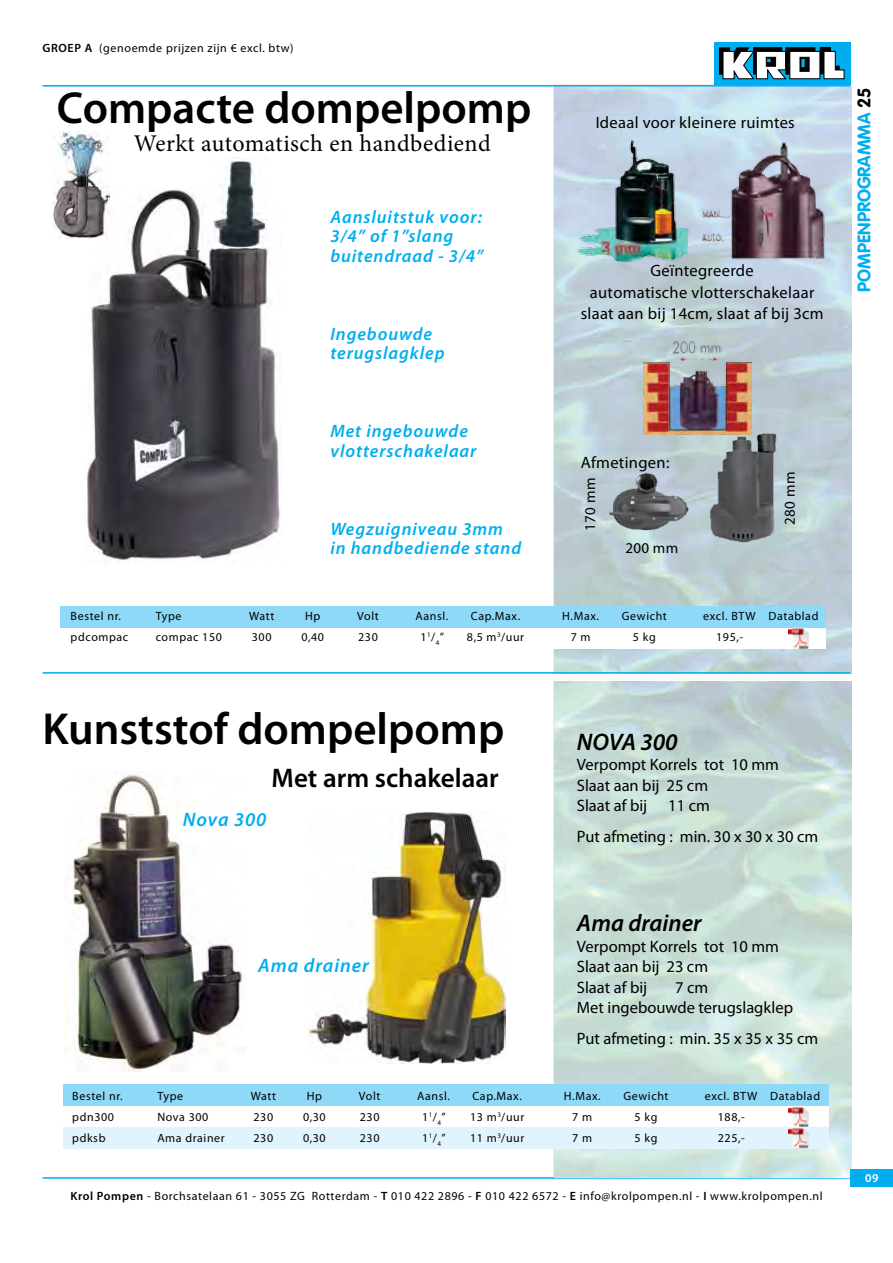
<style>
.page{position:relative;width:893px;height:1263px;background:#fff}
.page>*{position:absolute;margin:0;border:0;box-sizing:border-box;transform-origin:0 0}
.Koppen{font:600 45px "Myriad Pro";color:#000}
.Koppen-2{font:600 27px "Myriad Pro";color:#000}
.Koppen-3{font:24px "Minion Pro";letter-spacing:.015em;color:#000}
.kolom_heading{font:italic 600 24px "Myriad Pro";color:#000}
.onderschriften{font:italic 600 19.5px "Myriad Pro";letter-spacing:.05em;color:#00aeef}
.onderschriften-2{font:italic 600 18px "Myriad Pro";letter-spacing:.05em;color:#00aeef}
.t1{font:700 18px "VAG Rounded Std";color:#00aeef}
.kolom_heading-2{font:16.5px "Myriad Pro";color:#000}
.body{font:16.5px "Myriad Pro";letter-spacing:.02em;color:#000}
.body-2{font:15px "Myriad Pro";letter-spacing:.02em;color:#000}
.balken_onderin{font:12px "Myriad Pro";letter-spacing:.05em;color:#000}
.t2{font:600 12px "Myriad Pro";color:#fff}
.s1{font-weight:600}
.s2{color:#000}
</style>
<div class="page">
<hr style="left:43px;top:1177px;width:807px;height:2px;background:#00aeef">
<img style="left:554px;top:86px;width:297px;height:1091px">
<div style="left:64px;top:1127px;width:765px;height:21px;background:#e1f4fd"></div>
<div style="left:714px;top:43px;width:136px;height:42px;background:#00aeef"></div>
<svg style="left:719px;top:47px;width:126px;height:32px"></svg>
<div style="left:61px;top:627px;width:765px;height:21px;background:#fff"></div>
<div style="left:61px;top:606px;width:765px;height:21px;background:#8ed8f8"></div>
<img style="left:701px;top:139px;width:129px;height:124px">
<img style="left:574px;top:137px;width:118px;height:127px">
<img style="left:85px;top:188px;width:196px;height:374px">
<img style="left:214px;top:157px;width:53px;height:90px">
<img style="left:583px;top:409px;width:239px;height:133px">
<hr style="left:43px;top:85px;width:807px;height:2px;background:#00aeef">
<div style="left:850px;top:1169px;width:43px;height:17px;background:#00aeef"></div>
<div style="left:64px;top:1106px;width:765px;height:21px;background:#fff"></div>
<div style="left:64px;top:1084px;width:765px;height:22px;background:#8ed8f8"></div>
<div style="left:549px;top:674px;width:318px;height:6px;background:#fff"></div>
<img style="left:644px;top:340px;width:107px;height:94px">
<img style="left:54px;top:131px;width:55px;height:108px">
<img style="left:65px;top:774px;width:177px;height:297px">
<img style="left:789px;top:628px;width:19px;height:20px">
<img style="left:789px;top:1107px;width:19px;height:41px">
<img style="left:309px;top:812px;width:196px;height:251px">
<hr style="left:43px;top:672px;width:807px;height:2px;background:#00aeef">
<p class="balken_onderin" style="left:43px;top:40px;width:253px"><span class="s1">GROEP A</span> (genoemde prijzen zijn € excl. btw)</p>
<p class="Koppen" style="left:57px;top:79px;width:476px">Compacte dompelpomp</p>
<p class="Koppen-3" style="left:134px;top:128px;width:358px">Werkt automatisch en handbediend</p>
<p class="onderschriften-2" style="left:330px;top:205px;width:153px">Aansluitstuk voor:</p>
<p class="onderschriften-2" style="left:330px;top:225px;width:124px">3/4” of 1”slang</p>
<p class="onderschriften-2" style="left:330px;top:244px;width:154px">buitendraad - 3/4”</p>
<p class="onderschriften-2" style="left:330px;top:322px;width:103px">Ingebouwde</p>
<p class="onderschriften-2" style="left:330px;top:342px;width:116px">terugslagklep</p>
<p class="onderschriften-2" style="left:330px;top:420px;width:139px">Met ingebouwde</p>
<p class="onderschriften-2" style="left:330px;top:439px;width:148px">vlotterschakelaar</p>
<p class="onderschriften-2" style="left:330px;top:517px;width:174px">Wegzuigniveau 3mm</p>
<p class="onderschriften-2" style="left:330px;top:537px;width:192px">in handbediende stand</p>
<p class="body" style="left:596px;top:112px;width:201px">Ideaal voor kleinere ruimtes</p>
<p class="body" style="left:650px;top:261px;width:105px">Geïntegreerde</p>
<p class="body" style="left:590px;top:282px;width:226px">automatische vlotterschakelaar</p>
<p class="body" style="left:581px;top:303px;width:244px">slaat aan bij 14cm, slaat af bij 3cm</p>
<p class="body" style="left:581px;top:452px;width:90px">Afmetingen:</p>
<p class="body-2" style="left:581px;top:530px;width:54px;rotate:-90deg">170 mm</p>
<p class="body-2" style="left:781px;top:525px;width:54px;rotate:-90deg">280 mm</p>
<p class="body-2" style="left:625px;top:538px;width:54px">200 mm</p>
<p class="balken_onderin" style="left:71px;top:609px;width:52px">Bestel nr.</p>
<p class="balken_onderin" style="left:156px;top:609px;width:27px">Type</p>
<p class="balken_onderin" style="left:249px;top:609px;width:27px">Watt</p>
<p class="balken_onderin" style="left:305px;top:609px;width:17px">Hp</p>
<p class="balken_onderin" style="left:357px;top:609px;width:23px">Volt</p>
<p class="balken_onderin" style="left:415px;top:609px;width:34px">Aansl.</p>
<p class="balken_onderin" style="left:471px;top:609px;width:51px">Cap.Max.</p>
<p class="balken_onderin" style="left:562px;top:609px;width:38px">H.Max.</p>
<p class="balken_onderin" style="left:622px;top:609px;width:47px">Gewicht</p>
<p class="balken_onderin" style="left:703px;top:609px;width:117px">excl. BTW Datablad</p>
<p class="balken_onderin" style="left:71px;top:630px;width:59px">pdcompac</p>
<p class="balken_onderin" style="left:156px;top:630px;width:68px">compac 150</p>
<p class="balken_onderin" style="left:252px;top:630px;width:21px">300</p>
<p class="balken_onderin" style="left:301px;top:630px;width:24px">0,40</p>
<p class="balken_onderin" style="left:358px;top:630px;width:21px">230</p>
<p class="balken_onderin" style="left:420px;top:630px;width:25px">1<sup>1</sup>/<sub>4</sub>”</p>
<p class="balken_onderin" style="left:467px;top:630px;width:59px">8,5 m<sup>3</sup>/uur</p>
<p class="balken_onderin" style="left:571px;top:630px;width:21px">7 m</p>
<p class="balken_onderin" style="left:633px;top:630px;width:24px">5 kg</p>
<p class="balken_onderin" style="left:716px;top:630px;width:29px">195,-</p>
<p class="Koppen" style="left:43px;top:700px;width:463px">Kunststof dompelpomp</p>
<p class="Koppen-2" style="left:272px;top:760px;width:229px">Met arm schakelaar</p>
<p class="onderschriften" style="left:183px;top:807px;width:85px">Nova 300</p>
<p class="onderschriften" style="left:258px;top:953px;width:113px">Ama drainer</p>
<p class="kolom_heading" style="left:577px;top:726px;width:102px">NOVA 300</p>
<p class="kolom_heading-2" style="left:577px;top:755px;width:204px">Verpompt Korrels tot 10 mm</p>
<p class="kolom_heading-2" style="left:577px;top:775px;width:133px">Slaat aan bij 25 cm</p>
<p class="kolom_heading-2" style="left:577px;top:796px;width:72px">Slaat af bij</p>
<p class="kolom_heading-2" style="left:668px;top:796px;width:43px">11 cm</p>
<p class="kolom_heading-2" style="left:577px;top:827px;width:243px">Put afmeting : min. 30 x 30 x 30 cm</p>
<p class="kolom_heading" style="left:577px;top:908px;width:126px">Ama drainer</p>
<p class="kolom_heading-2" style="left:577px;top:936px;width:204px">Verpompt Korrels tot 10 mm</p>
<p class="kolom_heading-2" style="left:577px;top:957px;width:133px">Slaat aan bij 23 cm</p>
<p class="kolom_heading-2" style="left:577px;top:977px;width:72px">Slaat af bij</p>
<p class="kolom_heading-2" style="left:675px;top:977px;width:35px">7 cm</p>
<p class="kolom_heading-2" style="left:577px;top:998px;width:218px">Met ingebouwde terugslagklep</p>
<p class="kolom_heading-2" style="left:577px;top:1029px;width:243px">Put afmeting : min. 35 x 35 x 35 cm</p>
<p class="balken_onderin" style="left:72px;top:1088px;width:52px">Bestel nr.</p>
<p class="balken_onderin" style="left:157px;top:1088px;width:27px">Type</p>
<p class="balken_onderin" style="left:251px;top:1088px;width:27px">Watt</p>
<p class="balken_onderin" style="left:307px;top:1088px;width:17px">Hp</p>
<p class="balken_onderin" style="left:359px;top:1088px;width:23px">Volt</p>
<p class="balken_onderin" style="left:417px;top:1088px;width:34px">Aansl.</p>
<p class="balken_onderin" style="left:472px;top:1088px;width:51px">Cap.Max.</p>
<p class="balken_onderin" style="left:564px;top:1088px;width:38px">H.Max.</p>
<p class="balken_onderin" style="left:623px;top:1088px;width:47px">Gewicht</p>
<p class="balken_onderin" style="left:705px;top:1088px;width:117px">excl. BTW Datablad</p>
<p class="balken_onderin" style="left:72px;top:1109px;width:43px">pdn300</p>
<p class="balken_onderin" style="left:157px;top:1109px;width:53px">Nova 300</p>
<p class="balken_onderin" style="left:253px;top:1109px;width:21px">230</p>
<p class="balken_onderin" style="left:303px;top:1109px;width:24px">0,30</p>
<p class="balken_onderin" style="left:360px;top:1109px;width:21px">230</p>
<p class="balken_onderin" style="left:422px;top:1109px;width:25px">1<sup>1</sup>/<sub>4</sub>”</p>
<p class="balken_onderin" style="left:470px;top:1109px;width:56px">13 m<sup>3</sup>/uur</p>
<p class="balken_onderin" style="left:572px;top:1109px;width:21px">7 m</p>
<p class="balken_onderin" style="left:635px;top:1109px;width:24px">5 kg</p>
<p class="balken_onderin" style="left:718px;top:1109px;width:29px">188,-</p>
<p class="balken_onderin" style="left:72px;top:1131px;width:35px">pdksb</p>
<p class="balken_onderin" style="left:157px;top:1131px;width:69px">Ama drainer</p>
<p class="balken_onderin" style="left:253px;top:1131px;width:21px">230</p>
<p class="balken_onderin" style="left:303px;top:1131px;width:24px">0,30</p>
<p class="balken_onderin" style="left:360px;top:1131px;width:21px">230</p>
<p class="balken_onderin" style="left:422px;top:1131px;width:25px">1<sup>1</sup>/<sub>4</sub>”</p>
<p class="balken_onderin" style="left:470px;top:1131px;width:56px">11 m<sup>3</sup>/uur</p>
<p class="balken_onderin" style="left:572px;top:1131px;width:21px">7 m</p>
<p class="balken_onderin" style="left:635px;top:1131px;width:24px">5 kg</p>
<p class="balken_onderin" style="left:718px;top:1131px;width:29px">225,-</p>
<p class="balken_onderin" style="left:70px;top:1188px;width:754px"><span class="s1">Krol Pompen</span> - Borchsatelaan 61 - 3055 ZG Rotterdam - <span class="s1">T</span> 010 422 2896 - <span class="s1">F</span> 010 422 6572 - <span class="s1">E</span> info@krolpompen.nl - <span class="s1">I</span> www.krolpompen.nl</p>
<h3 class="t1" style="left:854px;top:292px;width:206px;rotate:-90deg">POMPENPROGRAMMA <span class="s2">25</span></h3>
<p class="t2" style="left:865px;top:1171px;width:15px">09</p>
</div>
